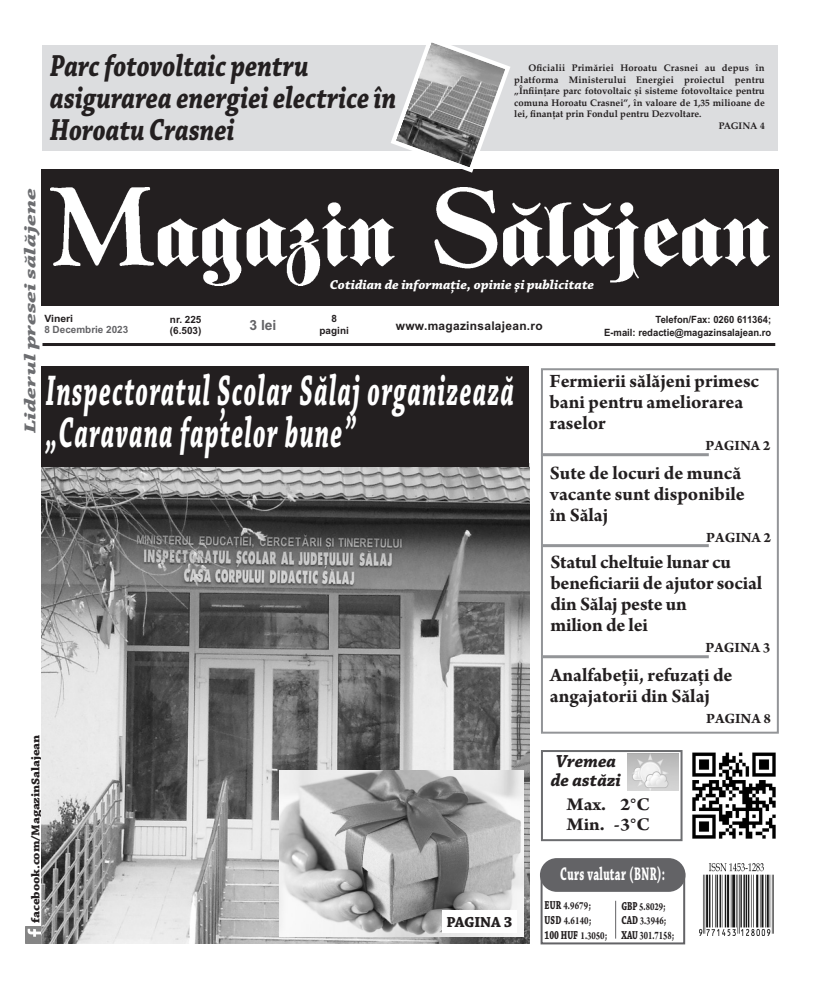
<style>
.page{position:relative;width:820px;height:993px;background:#fff}
.page>*{position:absolute;margin:0;border:0;box-sizing:border-box;transform-origin:0 0}
.t1{font:italic 700 45px/42px "Chaparral Pro";letter-spacing:.055em;color:#fff;scale:.55 1}
.t2{font:italic 700 32px/32px "Chaparral Pro";color:#231f20;scale:.8 1}
.t3{font:700 20px/21px "Arno Pro";color:#231f20}
.t4{font:700 19.2px "Chaparral Pro";letter-spacing:.035em;color:#fff;scale:.57 1}
.t5{font:700 19px/20px "Arno Pro";color:#231f20;scale:1.05 1}
.t6{font:italic 700 18.4px/18.7px "Chaparral Pro";color:#231f20}
.t7{font:italic 700 16.6px "Chaparral Pro";color:#6c6d70;scale:1.5 1}
.t8{font:700 15.3px "Chaparral Pro";letter-spacing:-.01em;color:#231f20}
.t9{font:700 15px "Arno Pro";color:#231f20}
.t10{font:700 14px "Arial";color:#636366}
.t11{font:italic 700 13.6px "Chaparral Pro";color:#fff}
.t12{font:700 12.2px "Chaparral Pro";letter-spacing:-.005em;color:#231f20;scale:.71 1}
.t13{font:700 12.1px "Arno Pro";color:#231f20;scale:.7 1}
.t14{font:700 12px "Chaparral Pro";letter-spacing:-.01em;color:#231f20;scale:1.11 1}
.t15{font:700 12px "Arial";letter-spacing:.025em;color:#231f20}
.t16{font:700 11.5px/14.6px "Arno Pro";letter-spacing:.01em;color:#231f20;scale:.75 1}
.t17{font:700 11.5px/14.6px "Arno Pro";letter-spacing:.01em;color:#231f20;scale:.76 1}
.t18{font:700 10px/12.5px "Arial";color:#231f20;text-align:right;scale:.95 1}
.t19{font:700 10px/12px "Arial";color:#231f20;text-align:center}
.t20{font:700 10px "Arial";color:#636366}
.t21{font:700 10px "Arial";color:#231f20;scale:1.04 1}
.t22{font:700 9.5px "Palatino Linotype";color:#231f20}
.t23{font:700 9.5px "Palatino Linotype";letter-spacing:.02em;color:#231f20}
.s1{font-family:"Chaparral Pro";font-size:12.2px}
.s2{font-size:12.1px}
.s3{font-family:"Arno Pro";font-size:11.5px}
.s4{font-family:"Arno Pro"}
.s5{font-family:"Chaparral Pro";font-size:12.1px}
.s6{font-family:"Chaparral Pro"}
</style>
<div class="page">
<img style="left:25px;top:926px;width:16px;height:17px">
<div style="left:540px;top:873px;width:145px;height:71px;border:2px solid #636366"></div>
<div style="left:539px;top:857px;width:146px;height:34px;background:#636366;border-radius:17px"></div>
<hr style="left:615px;top:900px;width:1px;height:38px;background:#636366">
<img style="left:699px;top:863px;width:74px;height:72px">
<hr style="left:42px;top:343px;width:733px;height:3px;background:#231f20">
<div style="left:41px;top:169px;width:737px;height:137px;background:#231f20"></div>
<img style="left:50px;top:187px;width:719px;height:98px">
<div style="left:473px;top:46px;width:304px;height:105px;background:#dcdddf"></div>
<div style="left:42px;top:45px;width:437px;height:105px;background:#dcdddf"></div>
<svg style="left:388px;top:42px;width:125px;height:131px"></svg>
<div style="left:540px;top:749px;width:142px;height:91px;border:2px solid #6c6d70"></div>
<img style="left:627px;top:753px;width:51px;height:36px">
<div style="left:540px;top:368px;width:238px;height:365px;border:2px solid #939598"></div>
<hr style="left:541px;top:544px;width:167px;height:3px;background:#939598">
<hr style="left:541px;top:655px;width:167px;height:3px;background:#939598">
<hr style="left:540px;top:453px;width:168px;height:3px;background:#939598">
<img style="left:692px;top:752px;width:84px;height:87px">
<img style="left:41px;top:463px;width:488px;height:480px">
<div style="left:41px;top:366px;width:487px;height:100px;background:#231f20"></div>
<img style="left:279px;top:770px;width:244px;height:165px">
<div style="left:442px;top:910px;width:74px;height:22px;background:#fff"></div>
<h2 class="t2" style="left:50px;top:53px;width:434px">Parc fotovoltaic pentru asigurarea energiei electrice în<br>Horoatu Crasnei</h2>
<p class="t23" style="left:528px;top:64px;width:238px">Oficialii Primăriei Horoatu Crasnei au depus în</p>
<p class="t23" style="left:514px;top:76px;width:252px">platforma Ministerului Energiei proiectul pentru</p>
<p class="t22" style="left:514px;top:87px;width:252px">„Înfiinţare parc fotovoltaic și sisteme fotovoltaice pentru</p>
<p class="t22" style="left:514px;top:99px;width:252px">comuna Horoatu Crasnei”, în valoare de 1,35 milioane de</p>
<p class="t22" style="left:514px;top:110px;width:189px">lei, finanţat prin Fondul pentru Dezvoltare.</p>
<p class="t22" style="left:718px;top:122px;width:47px">PAGINA 4</p>
<p class="t7" style="left:24px;top:433px;width:165px;rotate:-90deg">Liderul presei sălăjene</p>
<p class="t11" style="left:329px;top:279px;width:266px">Cotidian de informaţie, opinie şi publicitate</p>
<p class="t10" style="left:249px;top:320px;width:29px">3 lei</p>
<p class="t19" style="left:319px;top:313px;width:31px">8 pagini</p>
<p class="t21" style="left:44px;top:315px;width:29px">Vineri</p>
<p class="t20" style="left:44px;top:326px;width:85px">8 Decembrie 2023</p>
<p class="t19" style="left:170px;top:315px;width:33px;line-height:11.1px;text-align:left">nr. 225 (6.503)</p>
<p class="t18" style="left:604px;top:314px;width:177px">Telefon/Fax: 0260 611364;<br>E-mail: redactie@magazinsalajean.ro</p>
<p class="t15" style="left:395px;top:322px;width:148px">www.magazinsalajean.ro</p>
<h1 class="t1" style="left:46px;top:374px;width:851px">Inspectoratul Școlar Sălaj organizează „Caravana faptelor bune”</h1>
<p class="t3" style="left:549px;top:372px;width:211px">Fermierii sălăjeni primesc bani pentru ameliorarea raselor</p>
<p class="t9" style="left:705px;top:440px;width:66px">PAGINA 2</p>
<p class="t3" style="left:549px;top:464px;width:196px">Sute de locuri de muncă vacante sunt disponibile în Sălaj</p>
<p class="t9" style="left:706px;top:532px;width:66px">PAGINA 2</p>
<p class="t3" style="left:550px;top:553px;width:213px">Statul cheltuie lunar cu beneficiarii de ajutor social din Sălaj peste un<br>milion de lei</p>
<p class="t9" style="left:705px;top:642px;width:66px">PAGINA 3</p>
<p class="t3" style="left:549px;top:665px;width:184px">Analfabeții, refuzați de angajatorii din Sălaj</p>
<p class="t9" style="left:705px;top:712px;width:66px">PAGINA 8</p>
<p class="t14" style="left:28px;top:922px;width:171px;rotate:-90deg">facebook.com/MagazinSalajean</p>
<p class="t8" style="left:446px;top:912px;width:68px">PAGINA 3</p>
<p class="t6" style="left:550px;top:753px;width:71px">Vremea de astăzi</p>
<p class="t5" style="left:566px;top:796px;width:80px">Max. 2°C<br>Min. -3°C</p>
<p class="t4" style="left:560px;top:862px;width:185px">Curs valutar (BNR):</p>
<p class="t17" style="left:544px;top:899px;width:63px"><span class="s1">EUR</span> 4.9679<span class="s2">;<br></span><span class="s1">USD</span> 4.6140<span class="s2">;</span></p>
<p class="t12" style="left:544px;top:926px;width:90px">100 HUF <span class="s3">1.3050</span><span class="s4">;</span></p>
<p class="t16" style="left:621px;top:899px;width:61px"><span class="s5">GBP</span> 5.8029<span class="s2">;<br></span><span class="s5">CAD</span> 3.3946<span class="s2">;</span></p>
<p class="t13" style="left:621px;top:930px;width:77px"><span class="s6">XAU</span> 301.7158;</p>
</div>
